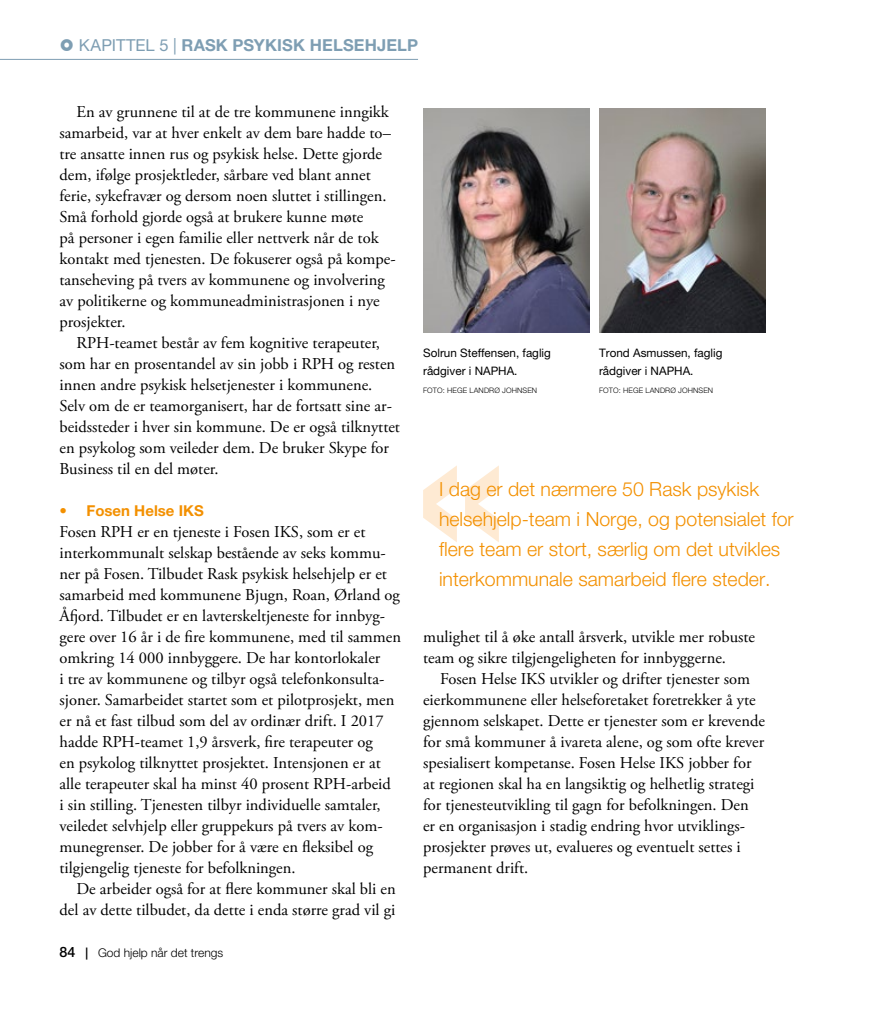
<style>
.page{position:relative;width:893px;height:1021px;background:#fff}
.page>*{position:absolute;margin:0;border:0;box-sizing:border-box;transform-origin:0 0}
.Sitat_2{font:300 19.5px/30px "Helvetica Neue 45";color:#f39000}
.Brødtekst_innrykk{font:16.5px/21px "Adobe Garamond Pro";color:#000}
.Brødtekst{font:16.5px/21px "Adobe Garamond Pro";color:#000}
.Overskrift_3_-_mello{font:700 16.5px "Helvetica Neue 75";letter-spacing:.01em;color:#7e9eb3}
.t1{font:700 15px "Helvetica Neue 75";color:#f39000}
.t2{font:300 12px "Helvetica Neue 45";color:#000}
.Bildetekst{font:11.7px/18px "Helvetica Neue 55 Roman";color:#000}
.Bildetekst-2{font:300 7.5px "Helvetica Neue 45";letter-spacing:.015em;color:#000}
.s1{font-family:"Helvetica Neue 55 Roman";font-weight:400}
.s2{font-family:"Helvetica Neue 65";font-weight:500;font-size:14.25px}
.s3{font-family:"Helvetica Neue 65";font-weight:500}
</style>
<div class="page">
<svg style="left:423px;top:465px;width:76px;height:77px"></svg>
<img style="left:423px;top:109px;width:166px;height:224px">
<img style="left:599px;top:109px;width:166px;height:224px">
<hr style="left:0;top:59px;width:418px;height:1px;background:#7e9eb3">
<p class="Overskrift_3_-_mello" style="left:79px;top:35px;width:341px"><span class="s1">KAPITTEL 5 |</span> RASK PSYKISK HELSEHJELP</p>
<p class="Brødtekst_innrykk" style="left:60px;top:102px;width:338px;text-indent:17px">En av grunnene til at de tre kommunene inngikk samarbeid, var at hver enkelt av dem bare hadde to– tre ansatte innen rus og psykisk helse. Dette gjorde dem, ifølge prosjektleder, sårbare ved blant annet ferie, sykefravær og dersom noen sluttet i stillingen.<br>Små forhold gjorde også at brukere kunne møte<br>på personer i egen familie eller nettverk når de tok kontakt med tjenesten. De fokuserer også på kompe&shy;tanseheving på tvers av kommunene og involvering av politikerne og kommuneadministrasjonen i nye prosjekter.</p>
<p class="Brødtekst_innrykk" style="left:60px;top:333px;width:342px;text-indent:17px">RPH-teamet består av fem kognitive terapeuter, som har en prosentandel av sin jobb i RPH og resten innen andre psykisk helsetjenester i kommunene.<br>Selv om de er teamorganisert, har de fortsatt sine ar&shy;beidssteder i hver sin kommune. De er også tilknyttet en psykolog som veileder dem. De bruker Skype for Business til en del møter.</p>
<p class="t1" style="left:60px;top:501px;width:146px">• Fosen Helse IKS</p>
<p class="Brødtekst" style="left:60px;top:522px;width:343px">Fosen RPH er en tjeneste i Fosen IKS, som er et interkommunalt selskap bestående av seks kommu&shy;ner på Fosen. Tilbudet Rask psykisk helsehjelp er et samarbeid med kommunene Bjugn, Roan, Ørland og Åfjord. Tilbudet er en lavterskeltjeneste for innbyg&shy;gere over 16 år i de fire kommunene, med til sammen omkring 14 000 innbyggere. De har kontorlokaler<br>i tre av kommunene og tilbyr også telefonkonsulta&shy;sjoner. Samarbeidet startet som et pilotprosjekt, men er nå et fast tilbud som del av ordinær drift. I 2017 hadde RPH-teamet 1,9 årsverk, fire terapeuter og<br>en psykolog tilknyttet prosjektet. Intensjonen er at alle terapeuter skal ha minst 40 prosent RPH-arbeid<br>i sin stilling. Tjenesten tilbyr individuelle samtaler, veiledet selvhjelp eller gruppekurs på tvers av kom&shy;munegrenser. De jobber for å være en fleksibel og tilgjengelig tjeneste for befolkningen.</p>
<p class="Brødtekst_innrykk" style="left:60px;top:879px;width:338px;text-align:right">De arbeider også for at flere kommuner skal bli en del av dette tilbudet, da dette i enda større grad vil gi</p>
<p class="t2" style="left:60px;top:945px;width:165px"><span class="s2">84</span> <span class="s3">|</span> God hjelp når det trengs</p>
<p class="Bildetekst" style="left:423px;top:343px;width:129px">Solrun Steffensen, faglig rådgiver i NAPHA.</p>
<p class="Bildetekst-2" style="left:423px;top:385px;width:116px">FOTO: HEGE LANDRØ JOHNSEN</p>
<p class="Bildetekst" style="left:599px;top:343px;width:125px">Trond Asmussen, faglig rådgiver i NAPHA.</p>
<p class="Bildetekst-2" style="left:599px;top:385px;width:116px">FOTO: HEGE LANDRØ JOHNSEN</p>
<p class="Sitat_2" style="left:439px;top:473px;width:356px">I dag er det nærmere 50 Rask psykisk helsehjelp-team i Norge, og potensialet for flere team er stort, særlig om det utvikles interkommunale samarbeid flere steder.</p>
<p class="Brødtekst_innrykk" style="left:423px;top:627px;width:333px">mulighet til å øke antall årsverk, utvikle mer robuste team og sikre tilgjengeligheten for innbyggerne.</p>
<p class="Brødtekst_innrykk" style="left:423px;top:669px;width:343px;text-indent:17px">Fosen Helse IKS utvikler og drifter tjenester som eierkommunene eller helseforetaket foretrekker å yte gjennom selskapet. Dette er tjenester som er krevende for små kommuner å ivareta alene, og som ofte krever spesialisert kompetanse. Fosen Helse IKS jobber for at regionen skal ha en langsiktig og helhetlig strategi for tjenesteutvikling til gagn for befolkningen. Den<br>er en organisasjon i stadig endring hvor utviklings&shy;prosjekter prøves ut, evalueres og eventuelt settes i permanent drift.</p>
</div>
